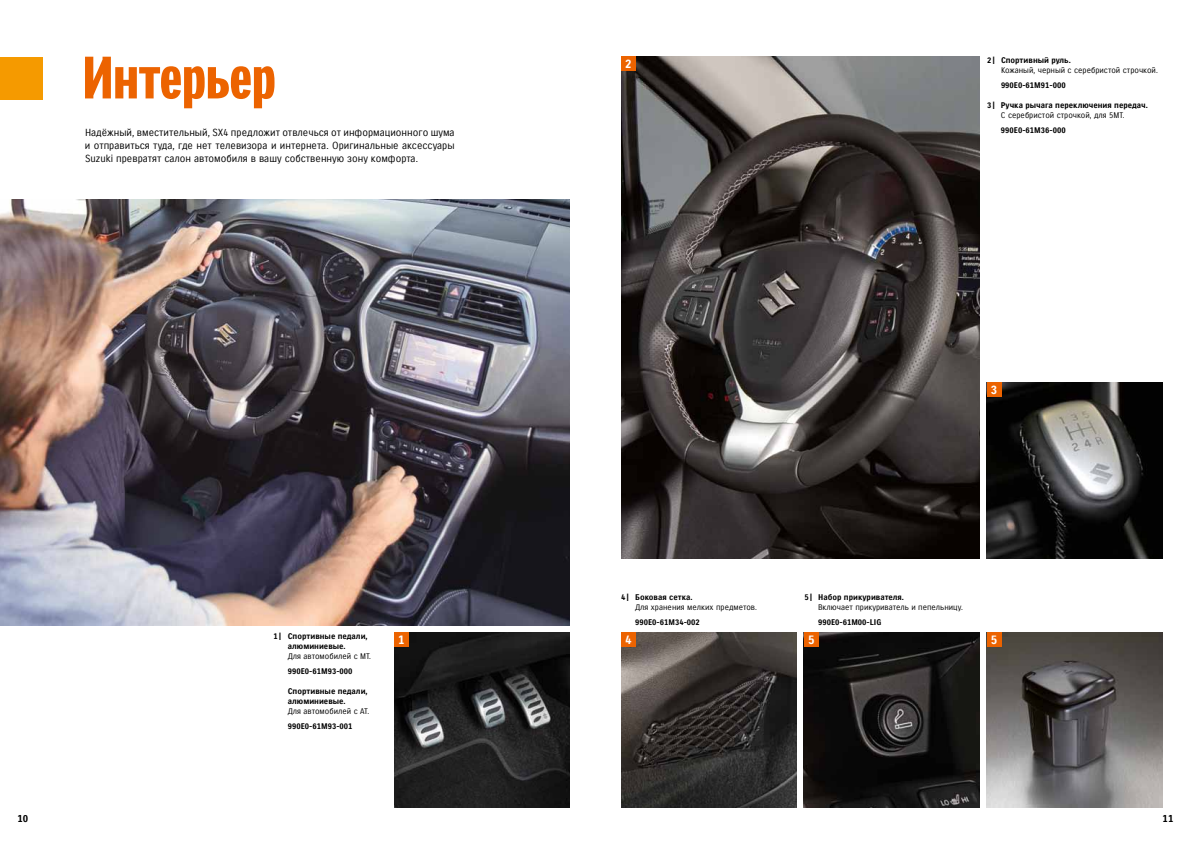
<style>
.page{position:relative;width:1191px;height:842px;background:#fff}
.page>*{position:absolute;margin:0;border:0;box-sizing:border-box;transform-origin:0 0}
.t1{font:58px "Suzuki PRO Headline";letter-spacing:-.005em;color:#ec6300}
.t2{font:12px "Suzuki PRO Bold";color:#fff}
.t3{font:10px/13px "Suzuki PRO Regular";color:#000;text-align:justify}
.t4{font:10px "Suzuki PRO Bold";color:#000}
.t5{font:8px/10px "Suzuki PRO Bold";color:#000}
.t6{font:8px "Suzuki PRO Regular";color:#000}
</style>
<div class="page">
<img style="left:394px;top:632px;width:176px;height:176px">
<div style="left:0;top:57px;width:43px;height:42px;background:#f59a00"></div>
<div style="left:394px;top:632px;width:14px;height:14px;background:#ec6300"></div>
<img style="left:0;top:200px;width:570px;height:425px">
<img style="left:621px;top:57px;width:358px;height:501px">
<img style="left:986px;top:383px;width:176px;height:175px">
<img style="left:804px;top:632px;width:175px;height:176px">
<img style="left:986px;top:632px;width:176px;height:176px">
<img style="left:621px;top:632px;width:176px;height:176px">
<div style="left:621px;top:57px;width:14px;height:14px;background:#ec6300"></div>
<div style="left:986px;top:383px;width:15px;height:14px;background:#ec6300"></div>
<div style="left:621px;top:632px;width:14px;height:14px;background:#ec6300"></div>
<div style="left:986px;top:632px;width:15px;height:14px;background:#ec6300"></div>
<div style="left:804px;top:632px;width:14px;height:14px;background:#ec6300"></div>
<h1 class="t1" style="left:82px;top:43px;width:195px">Интерьер</h1>
<p class="t3" style="left:85px;top:126px;width:371px">Надёжный, вместительный, SX4 предложит отвлечься от информационного шума и отправиться туда, где нет телевизора и интернета. Оригинальные аксессуары Suzuki превратят салон автомобиля в вашу собственную зону комфорта.</p>
<p class="t5" style="left:288px;top:631px;width:81px;text-indent:-14px">1 | Спортивные педали, алюминиевые.</p>
<p class="t6" style="left:288px;top:651px;width:85px">Для автомобилей с МТ.</p>
<p class="t5" style="left:288px;top:666px;width:66px">990E0-61M93-000</p>
<p class="t5" style="left:288px;top:686px;width:81px">Спортивные педали, алюминиевые.</p>
<p class="t6" style="left:288px;top:706px;width:83px">Для автомобилей с АТ.</p>
<p class="t5" style="left:288px;top:721px;width:66px">990E0-61M93-001</p>
<h2 class="t2" style="left:398px;top:632px;width:8px">1</h2>
<h2 class="t2" style="left:625px;top:57px;width:8px">2</h2>
<p class="t5" style="left:987px;top:55px;width:85px">2 | Спортивный руль.</p>
<p class="t6" style="left:1001px;top:65px;width:158px">Кожаный, черный с серебристой строчкой.</p>
<p class="t5" style="left:1001px;top:80px;width:66px">990E0-61M91-000</p>
<p class="t5" style="left:987px;top:100px;width:162px">3 | Ручка рычага переключения передач.</p>
<p class="t6" style="left:1001px;top:110px;width:125px">С серебристой строчкой, для 5MT.</p>
<p class="t5" style="left:1001px;top:125px;width:66px">990E0-61M36-000</p>
<h2 class="t2" style="left:991px;top:383px;width:8px">3</h2>
<p class="t5" style="left:621px;top:592px;width:73px">4 | Боковая сетка.</p>
<p class="t6" style="left:635px;top:602px;width:123px">Для хранения мелких предметов.</p>
<p class="t5" style="left:635px;top:617px;width:66px">990E0-61M34-002</p>
<p class="t5" style="left:804px;top:592px;width:101px">5 | Набор прикуривателя.</p>
<p class="t6" style="left:818px;top:602px;width:146px">Включает прикуриватель и пепельницу.</p>
<p class="t5" style="left:818px;top:617px;width:65px">990E0-61M00-LIG</p>
<h2 class="t2" style="left:625px;top:632px;width:8px">4</h2>
<h2 class="t2" style="left:808px;top:632px;width:8px">5</h2>
<h2 class="t2" style="left:991px;top:632px;width:8px">5</h2>
<p class="t4" style="left:18px;top:812px;width:12px">10</p>
<p class="t4" style="left:1162px;top:812px;width:12px">11</p>
</div>
